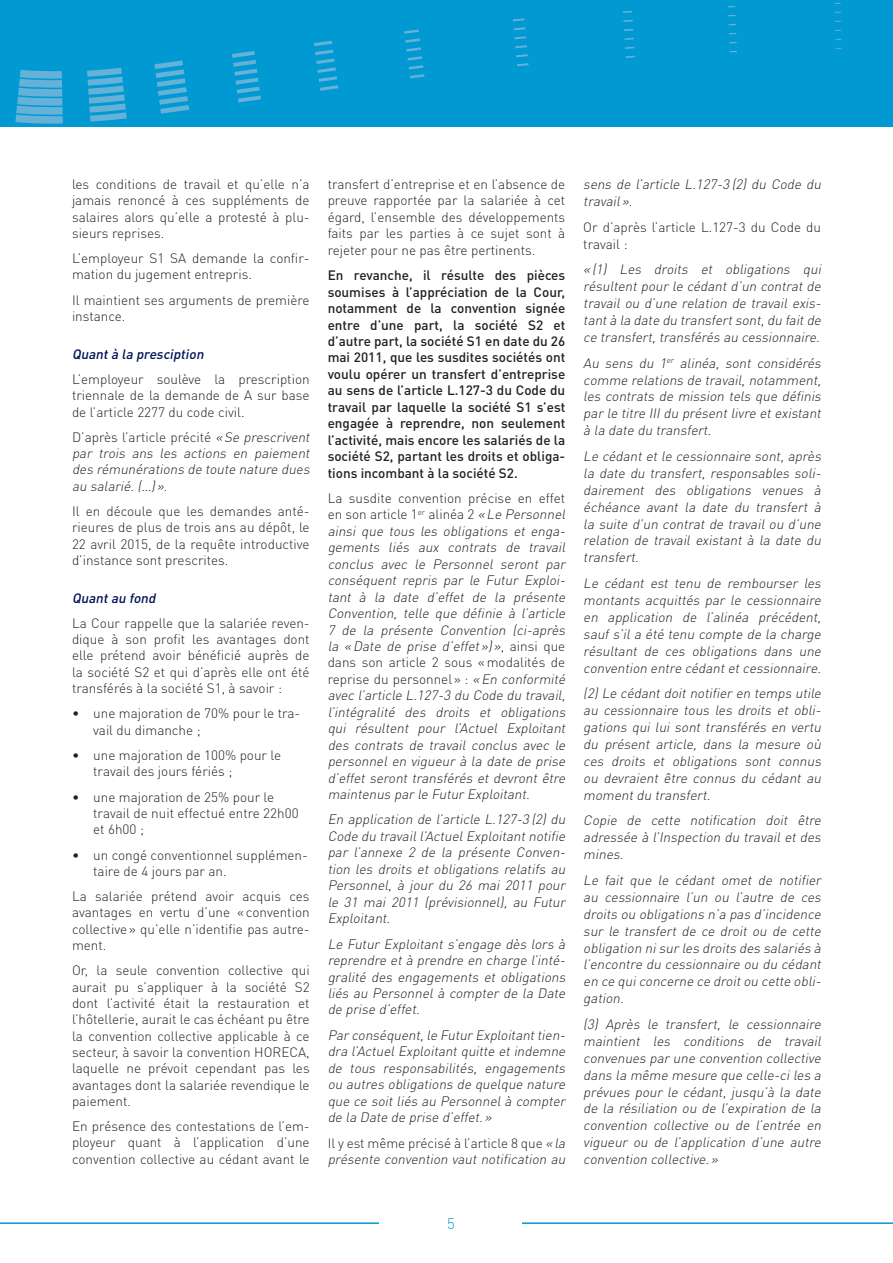
<style>
.page{position:relative;width:893px;height:1263px;background:#fff}
.page>*{position:absolute;margin:0;border:0;box-sizing:border-box;transform-origin:0 0}
.t1{font:300 15px "DIN Pro";color:#0099d1}
.texte_courant{font:italic 300 13.5px/16.8px "DIN Pro";color:#231f20;text-align:justify}
.texte_courant-2{font:300 13.5px/16.4px "DIN Pro";color:#231f20;text-align:justify}
.texte_courant-3{font:500 13.5px/16.5px "DIN Pro";color:#231f20;text-align:justify}
.Soustitre3{font:italic 500 13.5px "DIN Pro";color:#001352}
.s1{font-style:normal}
</style>
<div class="page">
<hr style="left:0;top:1222px;width:893px;height:2px;background:#0099d1">
<div style="left:380px;top:1217px;width:142px;height:46px;background:#fff"></div>
<div style="left:0;top:0;width:893px;height:126px;background:#0099d1"></div>
<svg style="left:513px;top:18px;width:12px;height:3px"></svg>
<svg style="left:623px;top:11px;width:9px;height:2px"></svg>
<svg style="left:514px;top:27px;width:11px;height:3px"></svg>
<svg style="left:623px;top:20px;width:10px;height:2px"></svg>
<svg style="left:514px;top:36px;width:12px;height:3px"></svg>
<svg style="left:624px;top:29px;width:9px;height:2px"></svg>
<svg style="left:515px;top:45px;width:12px;height:3px"></svg>
<svg style="left:624px;top:38px;width:10px;height:2px"></svg>
<svg style="left:516px;top:54px;width:12px;height:3px"></svg>
<svg style="left:625px;top:47px;width:9px;height:2px"></svg>
<svg style="left:15px;top:70px;width:48px;height:54px"></svg>
<svg style="left:87px;top:68px;width:40px;height:54px"></svg>
<svg style="left:154px;top:60px;width:35px;height:54px"></svg>
<svg style="left:232px;top:51px;width:29px;height:51px"></svg>
<svg style="left:314px;top:41px;width:24px;height:50px"></svg>
<svg style="left:404px;top:29px;width:20px;height:49px"></svg>
<svg style="left:517px;top:63px;width:12px;height:3px"></svg>
<svg style="left:626px;top:56px;width:9px;height:2px"></svg>
<p class="texte_courant-2" style="left:72px;top:175px;width:239px">les conditions de travail et qu’elle n’a jamais renoncé à ces suppléments de salaires alors qu’elle a protesté à plu&shy;sieurs reprises.</p>
<p class="texte_courant-2" style="left:72px;top:250px;width:239px">L’employeur S1 SA demande la confir&shy;mation du jugement entrepris.</p>
<p class="texte_courant-2" style="left:72px;top:291px;width:239px">Il maintient ses arguments de première instance.</p>
<p class="Soustitre3" style="left:72px;top:345px;width:136px">Quantà la presciption</p>
<p class="texte_courant-2" style="left:72px;top:370px;width:239px">L’employeur soulève la prescription triennale de la demande de A sur base de l’article 2277 du code civil.</p>
<p class="texte_courant" style="left:72px;top:428px;width:242px;line-height:16.4px"><span class="s1">D’après l’article précité</span> «Se prescrivent par trois ans les actions en paiement des rémunérations de toute nature dues au salarié.(…)»<span class="s1">.</span></p>
<p class="texte_courant-2" style="left:72px;top:502px;width:239px">Il en découle que les demandes anté&shy;rieures de plus de trois ans au dépôt, le 22 avril 2015, de la requête introductive d’instance sont prescrites.</p>
<p class="Soustitre3" style="left:72px;top:588px;width:88px">Quantau fond</p>
<p class="texte_courant-2" style="left:72px;top:614px;width:239px">La Cour rappelle que la salariée reven&shy;dique à son profit les avantages dont elle prétend avoir bénéficié auprès de la société S2 et qui d’après elle ont été transférés à la société S1, à savoir :</p>
<p class="texte_courant-2" style="left:93px;top:705px;width:209px;text-indent:-21px">• une majoration de 70% pour le tra&shy;vail du dimanche ;</p>
<p class="texte_courant-2" style="left:93px;top:746px;width:189px;text-indent:-21px">• une majoration de 100% pour le travail des jours fériés ;</p>
<p class="texte_courant-2" style="left:93px;top:788px;width:207px;text-align:left;text-indent:-21px">• une majoration de 25% pour le travail de nuit effectué entre 22h00 et 6h00 ;</p>
<p class="texte_courant-2" style="left:93px;top:846px;width:216px;text-indent:-21px">• un congé conventionnel supplémen&shy;taire de 4 jours par an.</p>
<p class="texte_courant-2" style="left:72px;top:887px;width:239px">La salariée prétend avoir acquis ces avantages en vertu d’une «convention collective» qu’elle n’identifie pas autre&shy;ment.</p>
<p class="texte_courant-2" style="left:72px;top:962px;width:239px">Or, la seule convention collective qui aurait pu s’appliquer à la société S2 dont l’activité était la restauration et l’hôtellerie, aurait le cas échéant pu être la convention collective applicable à ce secteur, à savoir la convention HORECA, laquelle ne prévoit cependant pas les avantages dont la salariée revendique le paiement.</p>
<p class="texte_courant-2" style="left:72px;top:1117px;width:239px">En présence des contestations de l’em&shy;ployeur quant à l’application d’une convention collective au cédant avant le</p>
<p class="texte_courant-2" style="left:328px;top:175px;width:239px">transfert d’entreprise et en l’absence de preuve rapportée par la salariée à cet égard, l’ensemble des développements faits par les parties à ce sujet sont à rejeter pour ne pas être pertinents.</p>
<p class="texte_courant-3" style="left:328px;top:266px;width:239px">En revanche, il résulte des pièces soumises à l’appréciation de la Cour, notamment de la convention signée entre d’une part, la société S2 et d’autre part, la société S1 en date du 26 mai 2011, que les susdites sociétés ont voulu opérer un transfert d’entreprise au sens de l’article L.127-3 du Code du travail par laquelle la société S1 s’est engagée à reprendre, non seulement l’activité, mais encore les salariés de la société S2, partant les droits et obliga&shy;tions incombant à la société S2.</p>
<p class="texte_courant" style="left:328px;top:489px;width:242px;text-align:left"><span class="s1">La susdite convention précise en effet en son article 1</span><sup>er</sup> <span class="s1">alinéa 2</span> «Le Personnel ainsi que tous les obligations et enga&shy;gements liés aux contrats de travail conclus avec le Personnel seront par conséquent repris par le Futur Exploi&shy;tant à la date d’effet de la présente Convention, telle que définie à l’article 7 de la présente Convention (ci-après la «Date de prise d’effet»)»<span class="s1">, a i n s i q u e dans son article 2 sous «modalités de reprise du personnel» :</span> «En conformité avec l’article L.127-3 du Code du travail, l’intégralité des droits et obligations qui résultent pour l’Actuel Exploitant des contrats de travail conclus avec le personnel en vigueur à la date de prise d’effet seront transférés et devront être maintenus parle FuturExploitant.</p>
<p class="texte_courant" style="left:328px;top:811px;width:242px">En application de l’article L.127-3 (2) du Code du travaill’ActuelExploitantnotifie par l’annexe 2 de la présente Conven&shy;tion les droits et obligations relatifs au Personnel, à jour du 26 mai 2011 pour le 31 mai 2011 (prévisionnel), au Futur Exploitant.</p>
<p class="texte_courant" style="left:328px;top:935px;width:242px">Le Futur Exploitant s’engage dès lors à reprendre et à prendre en charge l’inté&shy;gralité des engagements et obligations liés au Personnel à compter de la Date de prise d’effet.</p>
<p class="texte_courant" style="left:328px;top:1026px;width:242px">Parconséquent,le FuturExploitanttien&shy;dra l’ActuelExploitantquitte etindemne de tous responsabilités, engagements ou autres obligations de quelque nature que ce soit liés au Personnel à compter de la Date de prise d’effet.»</p>
<p class="texte_courant" style="left:328px;top:1134px;width:242px"><span class="s1">Il y est même précisé à l’article 8 que</span> «la présente convention vaut notification au</p>
<p class="texte_courant" style="left:583px;top:175px;width:242px">sens de l’article L.127-3 (2) du Code du travail»<span class="s1">.</span></p>
<p class="texte_courant-2" style="left:583px;top:218px;width:239px;line-height:16.8px">Or d’après l’article L.127-3 du Code du travail :</p>
<p class="texte_courant" style="left:583px;top:261px;width:242px">«(1) Les droits et obligations qui résultent pour le cédant d’un contrat de travail ou d’une relation de travail exis&shy;tantà la date du transfertsont,du faitde ce transfert,transférés au cessionnaire.</p>
<p class="texte_courant" style="left:583px;top:354px;width:242px">Au sens du 1<sup>er</sup> alinéa, sont considérés comme relations de travail,notamment, les contrats de mission tels que définis parle titre IIIdu présentlivre etexistant à la date du transfert.</p>
<p class="texte_courant" style="left:583px;top:447px;width:242px">Le cédant et le cessionnaire sont, après la date du transfert, responsables soli&shy;dairement des obligations venues à échéance avant la date du transfert à la suite d’un contrat de travail ou d’une relation de travail existant à la date du transfert.</p>
<p class="texte_courant" style="left:583px;top:574px;width:242px">Le cédant est tenu de rembourser les montants acquittés par le cessionnaire en application de l’alinéa précédent, sauf s’il a été tenu compte de la charge résultant de ces obligations dans une convention entre cédantetcessionnaire.</p>
<p class="texte_courant" style="left:583px;top:684px;width:242px">(2)Le cédantdoitnotifieren temps utile au cessionnaire tous les droits et obli&shy;gations qui lui sont transférés en vertu du présent article, dans la mesure où ces droits et obligations sont connus ou devraient être connus du cédant au momentdu transfert.</p>
<p class="texte_courant" style="left:583px;top:812px;width:242px">Copie de cette notification doit être adressée à l’Inspection du travail et des mines.</p>
<p class="texte_courant" style="left:583px;top:871px;width:242px">Le fait que le cédant omet de notifier au cessionnaire l’un ou l’autre de ces droits ou obligations n’a pas d’incidence sur le transfert de ce droit ou de cette obligation nisurles droits des salariés à l’encontre du cessionnaire ou du cédant en ce quiconcerne ce droitou cette obli&shy;gation.</p>
<p class="texte_courant" style="left:583px;top:1015px;width:242px">(3) Après le transfert, le cessionnaire maintient les conditions de travail convenues parune convention collective dans la même mesure que celle-ciles a prévues pour le cédant, jusqu’à la date de la résiliation ou de l’expiration de la convention collective ou de l’entrée en vigueur ou de l’application d’une autre convention collective.»</p>
<p class="t1" style="left:447px;top:1213px;width:9px">5</p>
</div>
